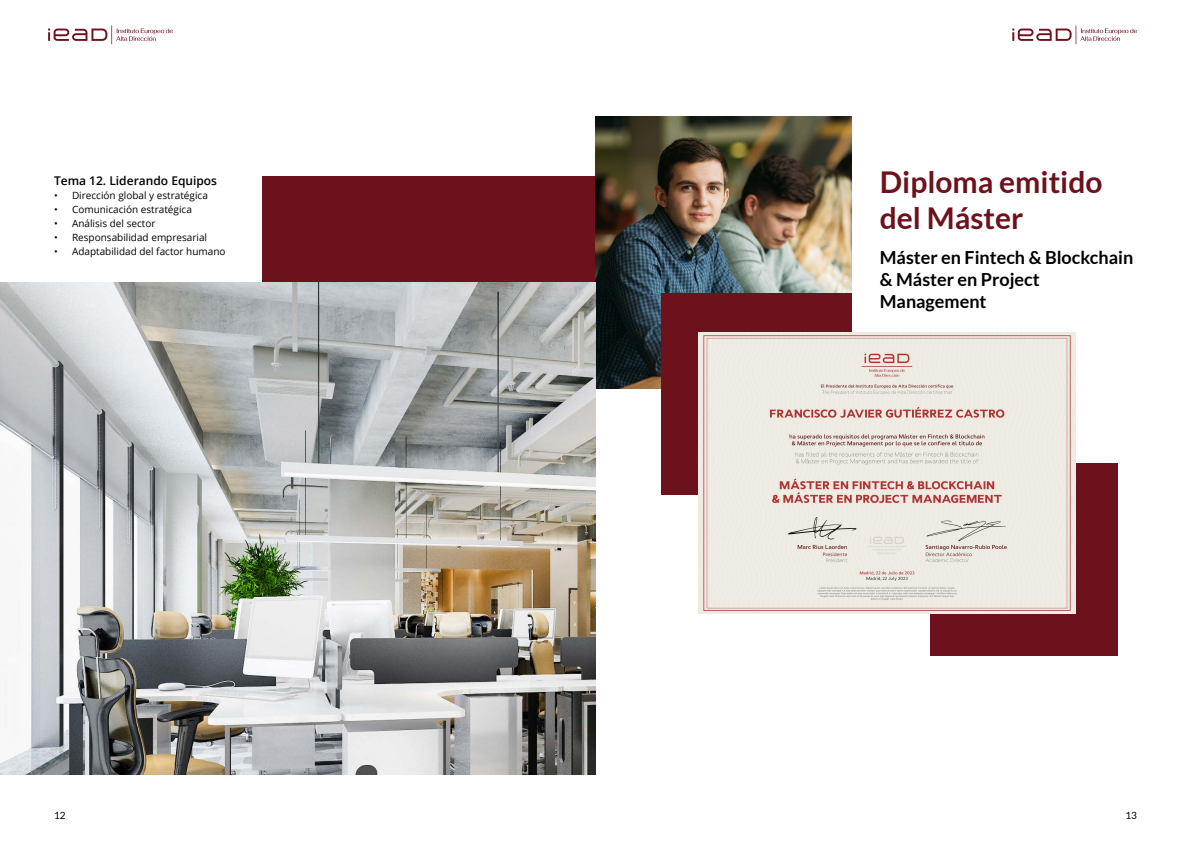
<style>
.page{position:relative;width:1191px;height:842px;background:#fff}
.page>*{position:absolute;margin:0;border:0;box-sizing:border-box;transform-origin:0 0}
.t1{font:700 30px/36px "Lato";color:#6d121c}
.t2{font:700 18px/22px "Lato";color:#000}
.t3{font:600 12px "Open Sans";color:#000}
.t4{font:10px "Open Sans";color:#000}
.t5{font:10px "Lato";color:#000}
</style>
<div class="page">
<div style="left:262px;top:176px;width:333px;height:397px;background:#6d121c"></div>
<img style="left:595px;top:117px;width:256px;height:271px">
<div style="left:930px;top:463px;width:187px;height:192px;background:#6d121c"></div>
<div style="left:660px;top:293px;width:191px;height:202px;background:#6d121c"></div>
<img style="left:699px;top:332px;width:376px;height:282px">
<img style="left:0;top:282px;width:595px;height:492px">
<svg style="left:1012px;top:25px;width:125px;height:19px"></svg>
<svg style="left:48px;top:25px;width:125px;height:19px"></svg>
<h1 class="t1" style="left:880px;top:163px;width:224px">Diploma emitido del Máster</h1>
<p class="t3" style="left:54px;top:172px;width:165px">Tema 12. Liderando Equipos</p>
<p class="t4" style="left:54px;top:188px;width:155px">• Dirección global y estratégica</p>
<p class="t4" style="left:54px;top:202px;width:139px">• Comunicación estratégica</p>
<p class="t4" style="left:54px;top:216px;width:103px">• Análisis del sector</p>
<p class="t4" style="left:54px;top:230px;width:155px">• Responsabilidad empresarial</p>
<p class="t4" style="left:54px;top:244px;width:173px">• Adaptabilidad del factor humano</p>
<h2 class="t2" style="left:880px;top:246px;width:255px">Máster en Fintech &amp; Blockchain &amp; Máster en Project<br>Management</h2>
<p class="t5" style="left:54px;top:809px;width:13px">12</p>
<p class="t5" style="left:1125px;top:809px;width:13px">13</p>
</div>
